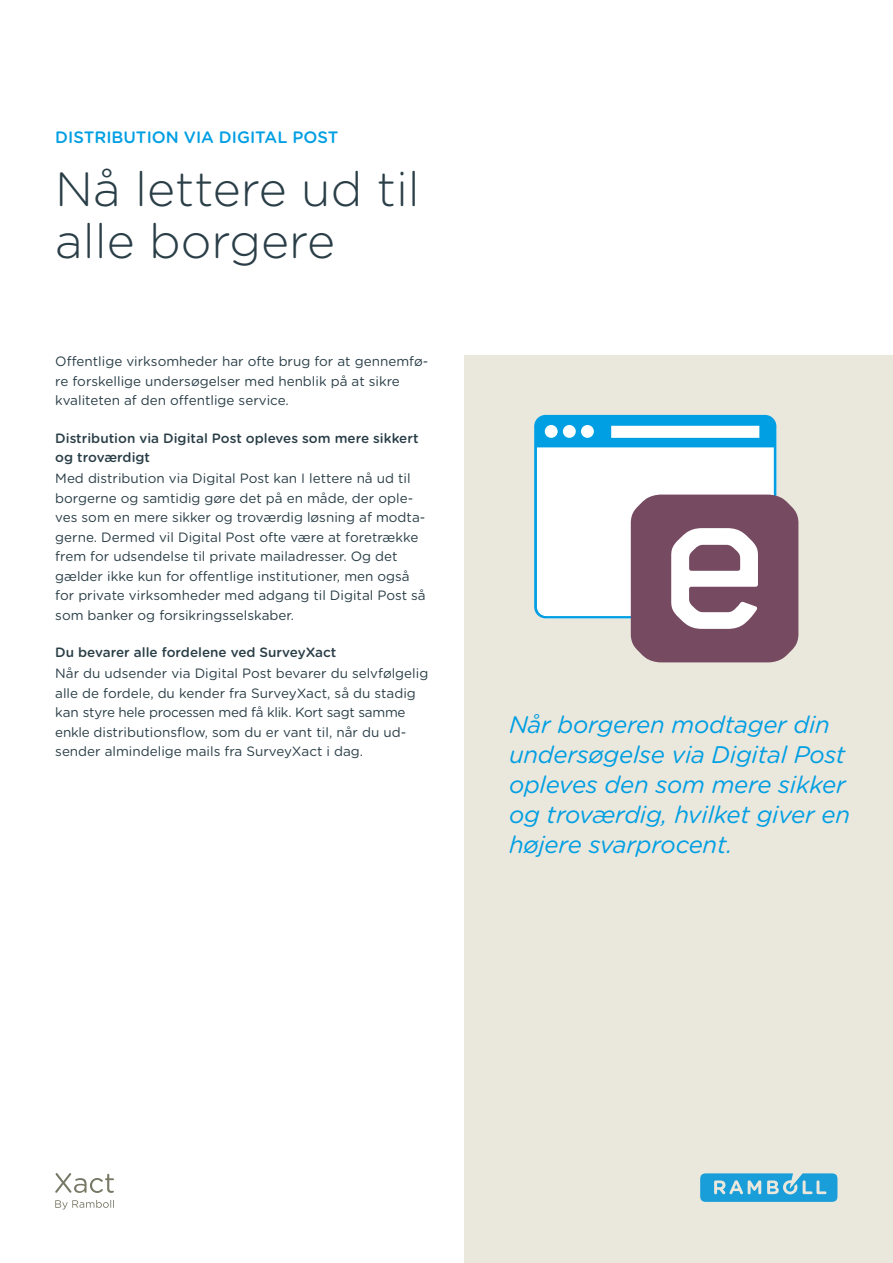
<style>
.page{position:relative;width:893px;height:1263px;background:#fff}
.page>*{position:absolute;margin:0;border:0;box-sizing:border-box;transform-origin:0 0}
.t1{font:300 48px/52.2px "Gotham Rounded";color:#2a3e47}
.t2{font:italic 24px/30px "Gotham Rounded";letter-spacing:-.01em;color:#009fe3}
.t3{font:500 16.5px "Gotham Rounded";color:#009fe3}
.t4{font:13.5px/19.5px "Gotham Rounded";color:#2a3e47}
.t5{font:500 13.5px/19.5px "Gotham Rounded";color:#2a3e47}
</style>
<div class="page">
<div style="left:464px;top:355px;width:429px;height:908px;background:#eae7dc"></div>
<svg style="left:534px;top:415px;width:242px;height:203px;background:#cbebf8"></svg>
<svg style="left:631px;top:495px;width:167px;height:167px;background:#927182"></svg>
<svg style="left:700px;top:1173px;width:137px;height:28px;background:#43acda"></svg>
<svg style="left:55px;top:1200px;width:59px;height:9px"></svg>
<svg style="left:55px;top:1173px;width:59px;height:20px"></svg>
<p class="t3" style="left:55px;top:126px;width:285px">DISTRIBUTION VIA DIGITAL POST</p>
<h1 class="t1" style="left:55px;top:161px;width:366px">Nå lettere ud til alle borgere</h1>
<p class="t4" style="left:55px;top:351px;width:374px">Offentlige virksomheder har ofte brug for at gennemfø&shy;re forskellige undersøgelser med henblik på at sikre kvaliteten af den offentlige service.</p>
<p class="t5" style="left:55px;top:428px;width:365px">Distribution via Digital Post opleves som mere sikkert og troværdigt</p>
<p class="t4" style="left:55px;top:468px;width:372px">Med distribution via Digital Post kan I lettere nå ud til borgerne og samtidig gøre det på en måde, der ople&shy;ves som en mere sikker og troværdig løsning af modta&shy;gerne. Dermed vil Digital Post ofte være at foretrække frem for udsendelse til private mailadresser. Og det gælder ikke kun for offentlige institutioner, men også for private virksomheder med adgang til Digital Post så som banker og forsikringsselskaber.</p>
<p class="t5" style="left:55px;top:642px;width:283px">Du bevarer alle fordelene ved SurveyXact</p>
<p class="t4" style="left:55px;top:663px;width:374px">Når du udsender via Digital Post bevarer du selvfølgelig alle de fordele, du kender fra SurveyXact, så du stadig kan styre hele processen med få klik. Kort sagt samme enkle distributionsflow, som du er vant til, når du ud&shy;sender almindelige mails fra SurveyXact i dag.</p>
<h2 class="t2" style="left:509px;top:709px;width:343px">Når borgeren modtager din undersøgelse via Digital Post opleves den som mere sikker og troværdig, hvilket giver en højere svarprocent.</h2>
</div>
